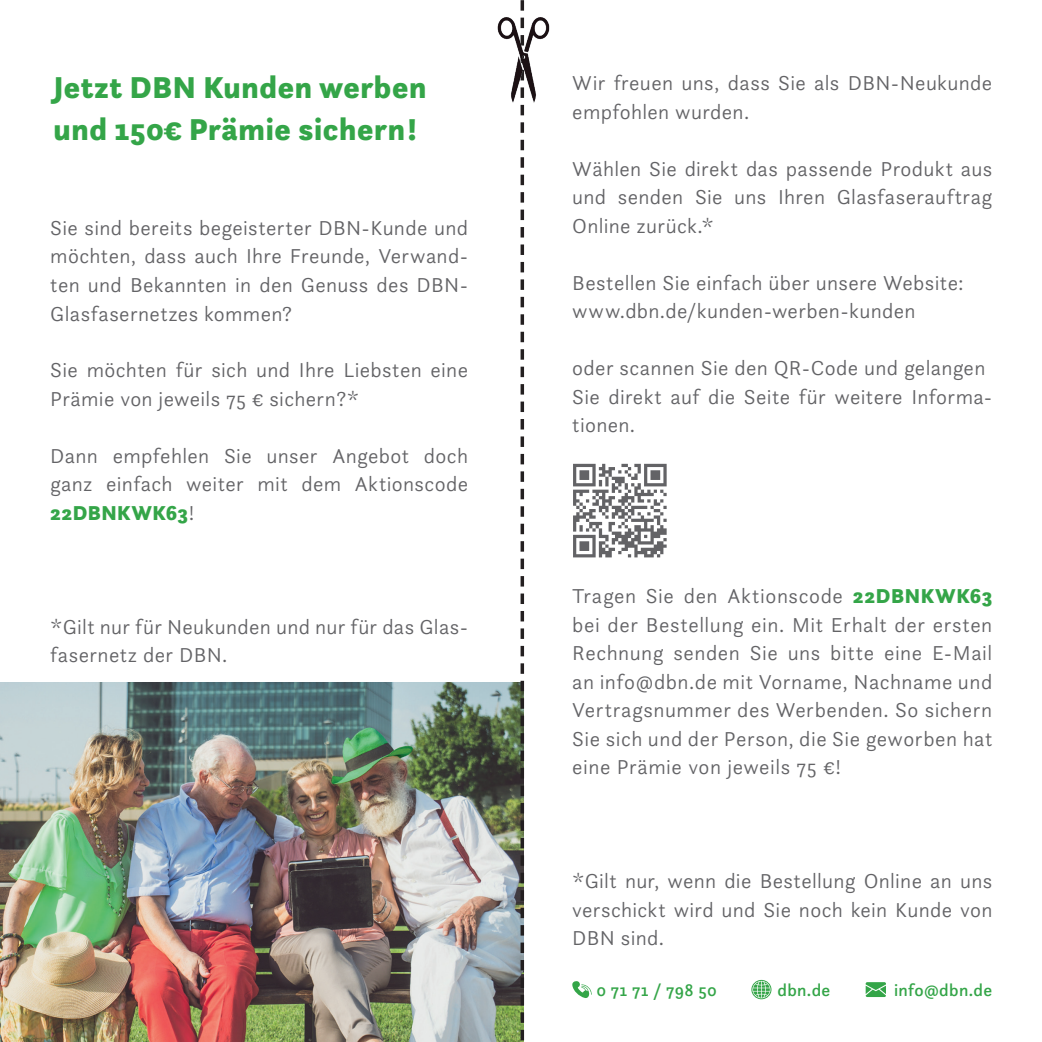
<style>
.page{position:relative;width:1042px;height:1042px;background:#fff}
.page>*{position:absolute;margin:0;border:0;box-sizing:border-box;transform-origin:0 0}
.t1{font:900 31.5px/42px "Questa Sans";letter-spacing:.02em;color:#34a548}
.t2{font:300 21px/28.5px "Questa Sans";letter-spacing:.015em;color:#636366}
.t3{font:500 17.5px "Questa Sans";letter-spacing:.02em;color:#34a548}
.s1{font-weight:900;color:#34a548}
</style>
<div class="page">
<img style="left:0;top:682px;width:520px;height:360px">
<svg style="left:520px;top:0;width:4px;height:1042px"></svg>
<img style="left:497px;top:12px;width:53px;height:97px">
<svg style="left:572px;top:981px;width:20px;height:17px"></svg>
<svg style="left:865px;top:982px;width:21px;height:15px"></svg>
<svg style="left:751px;top:980px;width:20px;height:19px"></svg>
<svg style="left:573px;top:463px;width:94px;height:95px"></svg>
<svg style="left:573px;top:464px;width:93px;height:93px"></svg>
<h1 class="t1" style="left:54px;top:66px;width:374px">Jetzt DBN Kunden werben und 150€ Prämie sichern!</h1>
<p class="t2" style="left:50px;top:213px;width:419px;text-align:justify">Sie sind bereits begeisterter DBN-Kunde und möchten, dass auch Ihre Freunde, Verwand&shy;ten und Bekannten in den Genuss des DBN-Glasfasernetzes kommen?</p>
<p class="t2" style="left:50px;top:356px;width:419px">Sie möchten für sich und Ihre Liebsten eine<br>Prämie von jeweils 75 € sichern?*</p>
<p class="t2" style="left:50px;top:441px;width:419px;text-align:justify">Dann empfehlen Sie unser Angebot doch ganz einfach weiter mit dem Aktionscode <span class="s1">22DBNKWK63</span>!</p>
<p class="t2" style="left:50px;top:612px;width:419px">*Gilt nur für Neukunden und nur für das Glas&shy;fasernetz der DBN.</p>
<p class="t2" style="left:572px;top:68px;width:421px">Wir freuen uns, dass Sie als DBN-Neukunde empfohlen wurden.</p>
<p class="t2" style="left:572px;top:154px;width:421px;text-align:justify">Wählen Sie direkt das passende Produkt aus und senden Sie uns Ihren Glasfaserauftrag Online zurück.*</p>
<p class="t2" style="left:572px;top:268px;width:393px">Bestellen Sie einfach über unsere Website: www.dbn.de/kunden-werben-kunden</p>
<p class="t2" style="left:572px;top:353px;width:421px">oder scannen Sie den QR-Code und gelangen<br>Sie direkt auf die Seite für weitere Informa&shy;tionen.</p>
<p class="t2" style="left:572px;top:581px;width:422px;text-align:justify">Tragen Sie den Aktionscode <span class="s1">22DBNKWK63 </span>bei der Bestellung ein. Mit Erhalt der ersten Rechnung senden Sie uns bitte eine E-Mail an info@dbn.de mit Vorname, Nachname und Vertragsnummer des Werbenden. So sichern Sie sich und der Person, die Sie geworben hat eine Prämie von jeweils 75 €!</p>
<p class="t2" style="left:572px;top:866px;width:422px;text-align:justify">*Gilt nur, wenn die Bestellung Online an uns verschickt wird und Sie noch kein Kunde von DBN sind.</p>
<p class="t3" style="left:596px;top:979px;width:122px">0 71 71 / 798 50</p>
<p class="t3" style="left:777px;top:979px;width:54px">dbn.de</p>
<p class="t3" style="left:894px;top:979px;width:100px">info@dbn.de</p>
</div>
